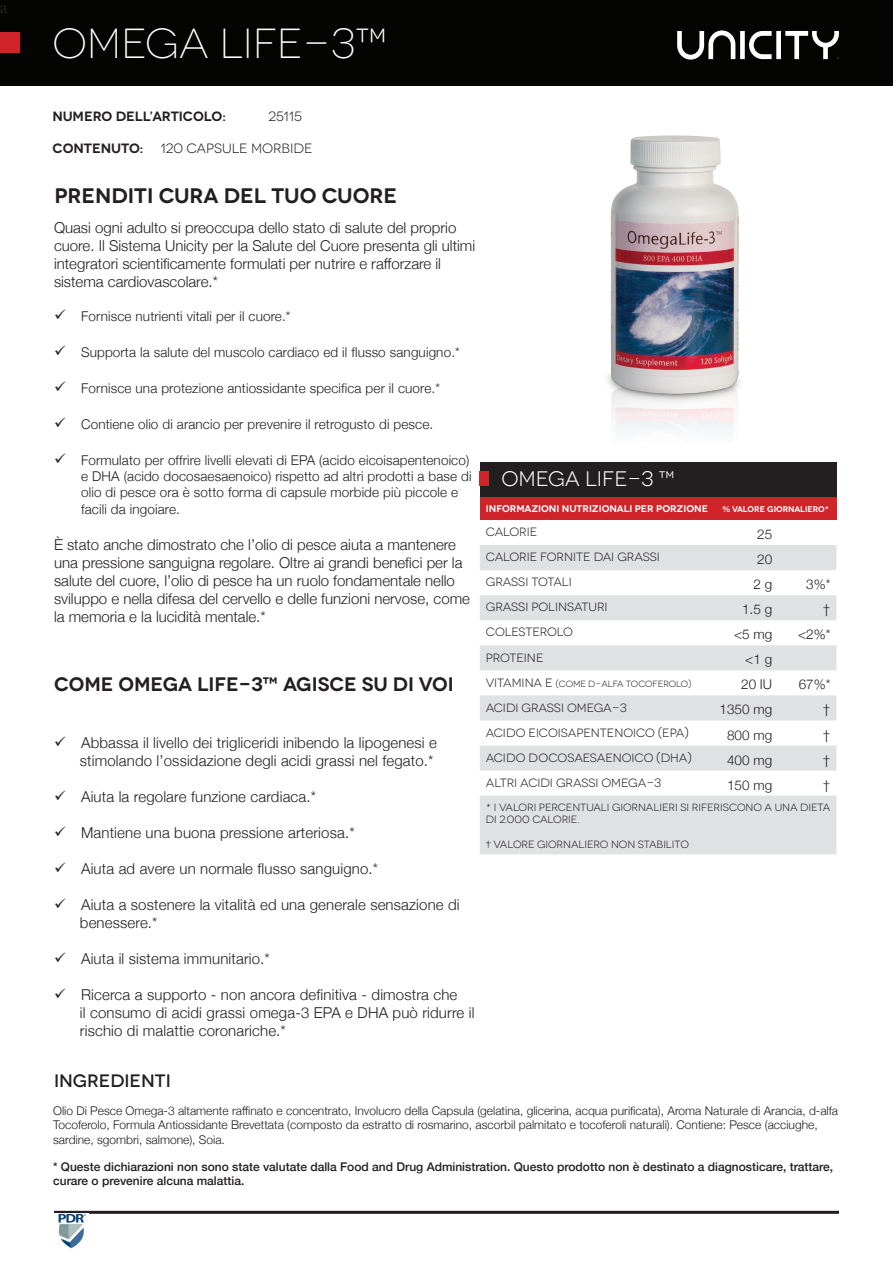
<style>
.page{position:relative;width:893px;height:1263px;background:#fff}
.page>*{position:absolute;margin:0;border:0;box-sizing:border-box;transform-origin:0 0}
.t1{font:300 42px "Novecentowide";color:#fff}
.t2{font:600 21px "Novecentowide";color:#231f20}
.t3{font:21px "Novecentowide";color:#fff}
.t4{font:600 19.5px "Novecentowide";color:#231f20}
.t5{font:500 18px "Novecentowide";color:#231f20}
.t6{font:18px "Minion Pro";color:#231f20}
.t7{font:300 15px/18px "Helvetica Neue";color:#231f20}
.t8{font:300 13.5px/16.2px "Helvetica Neue";letter-spacing:.01em;color:#231f20}
.t9{font:600 13.5px "Novecentowide";letter-spacing:-.005em;color:#231f20}
.t10{font:13.5px "Novecentowide";color:#231f20}
.t11{font:300 12px/14.4px "Helvetica Neue";color:#231f20}
.t12{font:12px "Novecentowide";color:#231f20}
.t13{font:500 12px/14.4px "Helvetica Neue";color:#231f20}
.t14{font:10.5px/12.6px "Novecentowide";letter-spacing:-.005em;color:#231f20}
.t15{font:600 9.75px "Novecentowide";color:#fff}
.t16{font:9px "Novecentowide";letter-spacing:-.01em;color:#231f20}
.t17{font:600 8.25px "Novecentowide";letter-spacing:-.01em;color:#fff}
.s1{font-size:12px}
</style>
<div class="page">
<div style="left:0;top:0;width:892px;height:86px;background:#040503"></div>
<div style="left:0;top:32px;width:19px;height:20px;background:#d1232a"></div>
<svg style="left:677px;top:30px;width:162px;height:30px"></svg>
<div style="left:480px;top:462px;width:356px;height:35px;background:#231f20"></div>
<div style="left:480px;top:497px;width:356px;height:23px;background:#d1232a"></div>
<svg style="left:480px;top:545px;width:356px;height:309px;fill:#e0e1e3"></svg>
<div style="left:480px;top:471px;width:9px;height:15px;background:#d1232a"></div>
<hr style="left:54px;top:1211px;width:785px;height:3px;background:#231f20">
<img style="left:607px;top:135px;width:133px;height:298px">
<img style="left:58px;top:1214px;width:28px;height:34px">
<p class="t6" style="left:-1px;top:-5px;width:9px">a</p>
<p class="t1" style="left:53px;top:19px;width:337px">OMEGA LIFE-3™</p>
<p class="t9" style="left:53px;top:108px;width:175px">NUMERO DELL’ARTICOLO:</p>
<p class="t10" style="left:269px;top:109px;width:35px">25115</p>
<p class="t9" style="left:53px;top:140px;width:92px">CONTENUTO:</p>
<p class="t10" style="left:161px;top:140px;width:154px">120 CAPSULE MORBIDE</p>
<p class="t2" style="left:55px;top:183px;width:344px">PRENDITI CURA DEL TUO CUORE</p>
<p class="t7" style="left:54px;top:217px;width:423px">Quasi ogni adulto si preoccupa dello stato di salute del proprio cuore. Il Sistema Unicity per la Salute del Cuore presenta gli ultimi integratori scientificamente formulati per nutrire e rafforzare il sistema cardiovascolare.*</p>
<p class="t8" style="left:54px;top:307px;width:238px">✓ Fornisce nutrienti vitali per il cuore.*</p>
<p class="t8" style="left:54px;top:343px;width:407px">✓ Supporta la salute del muscolo cardiaco ed il flusso sanguigno.*</p>
<p class="t8" style="left:54px;top:379px;width:388px">✓ Fornisce una protezione antiossidante specifica per il cuore.*</p>
<p class="t8" style="left:54px;top:415px;width:381px">✓ Contiene olio di arancio per prevenire il retrogusto di pesce.</p>
<p class="t8" style="left:81px;top:451px;width:392px;text-indent:-27px">✓ Formulato per offrire livelli elevati di EPA (acido eicoisapentenoico) e DHA (acido docosaesaenoico) rispetto ad altri prodotti a base di olio di pesce ora è sotto forma di capsule morbide più piccole e facili da ingoiare.</p>
<p class="t7" style="left:54px;top:534px;width:417px">È stato anche dimostrato che l’olio di pesce aiuta a mantenere una pressione sanguigna regolare. Oltre ai grandi benefici per la salute del cuore, l’olio di pesce ha un ruolo fondamentale nello sviluppo e nella difesa del cervello e delle funzioni nervose, come la memoria e la lucidità mentale.*</p>
<p class="t4" style="left:54px;top:672px;width:401px">COME OMEGA LIFE-3™ AGISCE SU DI VOI</p>
<p class="t7" style="left:54px;top:732px;width:384px">✓ Abbassa il livello dei trigliceridi inibendo la lipogenesi e</p>
<p class="t7" style="left:80px;top:750px;width:355px">stimolando l’ossidazione degli acidi grassi nel fegato.*</p>
<p class="t7" style="left:54px;top:786px;width:264px">✓ Aiuta la regolare funzione cardiaca.*</p>
<p class="t7" style="left:54px;top:822px;width:302px">✓ Mantiene una buona pressione arteriosa.*</p>
<p class="t7" style="left:54px;top:858px;width:326px">✓ Aiuta ad avere un normale flusso sanguigno.*</p>
<p class="t7" style="left:80px;top:894px;width:381px;text-indent:-26px">✓ Aiuta a sostenere la vitalità ed una generale sensazione di benessere.*</p>
<p class="t7" style="left:54px;top:948px;width:217px">✓ Aiuta il sistema immunitario.*</p>
<p class="t7" style="left:80px;top:984px;width:396px;text-indent:-26px">✓ Ricerca a supporto - non ancora definitiva - dimostra che<br>il consumo di acidi grassi omega-3 EPA e DHA può ridurre il rischio di malattie coronariche.*</p>
<p class="t3" style="left:502px;top:466px;width:175px">OMEGA LIFE-3 ™</p>
<p class="t15" style="left:486px;top:502px;width:224px">INFORMAZIONI NUTRIZIONALI PER PORZIONE</p>
<p class="t17" style="left:723px;top:504px;width:108px">% VALORE GIORNALIERO*</p>
<p class="t12" style="left:486px;top:525px;width:53px">CALORIE</p>
<p class="t8" style="left:757px;top:525px;width:17px">25</p>
<p class="t12" style="left:486px;top:550px;width:176px">CALORIE FORNITE DAI GRASSI</p>
<p class="t8" style="left:757px;top:550px;width:17px">20</p>
<p class="t12" style="left:486px;top:575px;width:87px">GRASSI TOTALI</p>
<p class="t8" style="left:753px;top:575px;width:20px">2 g</p>
<p class="t8" style="left:806px;top:575px;width:26px">3%*</p>
<p class="t12" style="left:486px;top:600px;width:123px">GRASSI POLINSATURI</p>
<p class="t8" style="left:742px;top:600px;width:32px">1.5 g</p>
<p class="t8" style="left:823px;top:600px;width:9px">†</p>
<p class="t12" style="left:486px;top:625px;width:89px">COLESTEROLO</p>
<p class="t8" style="left:734px;top:625px;width:40px">&lt;5 mg</p>
<p class="t8" style="left:798px;top:625px;width:34px">&lt;2%*</p>
<p class="t12" style="left:486px;top:650px;width:59px">PROTEINE</p>
<p class="t8" style="left:745px;top:650px;width:28px">&lt;1 g</p>
<p class="t16" style="left:486px;top:678px;width:207px"><span class="s1">VITAMINA E</span> (COME D-ALFA TOCOFEROLO)</p>
<p class="t8" style="left:741px;top:675px;width:33px">20 IU</p>
<p class="t8" style="left:799px;top:675px;width:33px">67%*</p>
<p class="t12" style="left:486px;top:700px;width:143px">ACIDI GRASSI OMEGA-3</p>
<p class="t8" style="left:720px;top:701px;width:54px">1350 mg</p>
<p class="t8" style="left:823px;top:701px;width:9px">†</p>
<p class="t12" style="left:486px;top:725px;width:204px">ACIDO EICOISAPENTENOICO (EPA)</p>
<p class="t8" style="left:727px;top:726px;width:47px">800 mg</p>
<p class="t8" style="left:823px;top:726px;width:9px">†</p>
<p class="t12" style="left:486px;top:751px;width:207px">ACIDO DOCOSAESAENOICO (DHA)</p>
<p class="t8" style="left:727px;top:751px;width:47px">400 mg</p>
<p class="t8" style="left:823px;top:751px;width:9px">†</p>
<p class="t12" style="left:486px;top:776px;width:177px">ALTRI ACIDI GRASSI OMEGA-3</p>
<p class="t8" style="left:727px;top:776px;width:47px">150 mg</p>
<p class="t8" style="left:823px;top:776px;width:9px">†</p>
<p class="t14" style="left:486px;top:801px;width:346px">* I VALORI PERCENTUALI GIORNALIERI SI RIFERISCONO A UNA DIETA<br>DI 2.000 CALORIE.</p>
<p class="t14" style="left:486px;top:838px;width:205px">† VALORE GIORNALIERO NON STABILITO</p>
<p class="t5" style="left:54px;top:1070px;width:118px">INGREDIENTI</p>
<p class="t11" style="left:53px;top:1103px;width:786px">Olio Di Pesce Omega-3 altamente raffinato e concentrato, Involucro della Capsula (gelatina, glicerina, acqua purificata), Aroma Naturale di Arancia, d-alfa<br>Tocoferolo, Formula Antiossidante Brevettata (composto da estratto di rosmarino, ascorbil palmitato e tocoferoli naturali). Contiene: Pesce (acciughe, sardine, sgombri, salmone), Soia.</p>
<p class="t13" style="left:53px;top:1158px;width:782px">* Queste dichiarazioni non sono state valutate dalla Food and Drug Administration. Questo prodotto non è destinato a diagnosticare, trattare, curare o prevenire alcuna malattia.</p>
</div>
